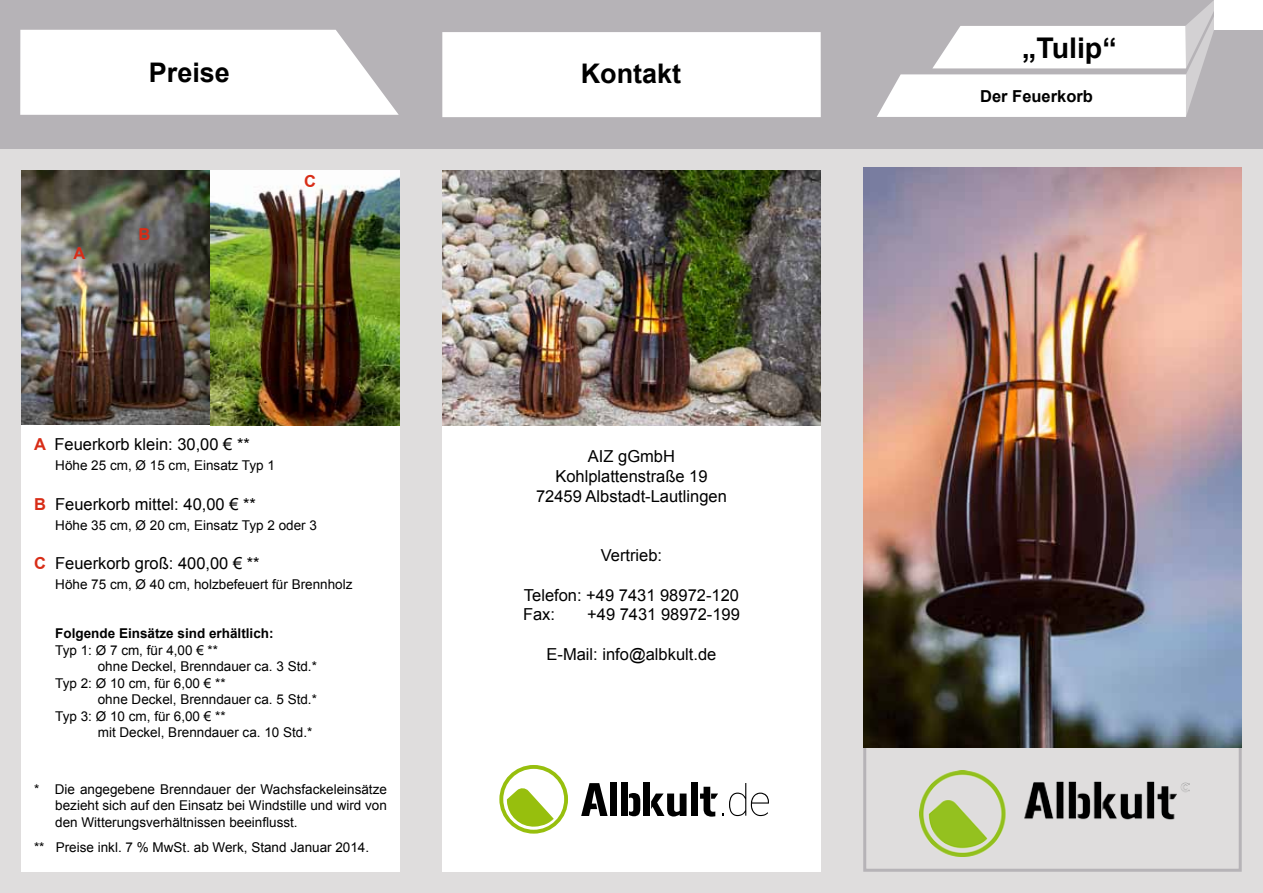
<style>
.page{position:relative;width:1263px;height:893px;background:#fff}
.page>*{position:absolute;margin:0;border:0;box-sizing:border-box;transform-origin:0 0}
.t1{font:700 28.5px "Arial";color:#000}
.t2{font:700 27px "Arial";color:#000}
.t3{font:16.5px/19.8px "Arial";color:#000;text-align:center}
.t4{font:700 16.5px "Arial";color:#000}
.t5{font:700 16.5px "Arial";color:#d82d17}
.t6{font:13.5px/16.5px "Arial";color:#000;text-align:justify}
.t7{font:700 13.5px "Arial";color:#000}
.s1{font-weight:700;color:#d82d17}
</style>
<div class="page">
<div style="left:0;top:148px;width:1263px;height:745px;background:#dfdddd"></div>
<div style="left:0;top:0;width:1263px;height:148px;background:#b6b3b7"></div>
<div style="left:442px;top:32px;width:379px;height:85px;background:#fff"></div>
<svg style="left:20px;top:30px;width:379px;height:85px;background:#f8f8f8"></svg>
<svg style="left:877px;top:0;width:337px;height:117px"></svg>
<div style="left:1214px;top:0;width:49px;height:30px;background:#fff"></div>
<div style="left:863px;top:744px;width:379px;height:128px;background:#dfdddd;border:3px solid #b6b3b7"></div>
<img style="left:920px;top:770px;width:269px;height:86px">
<div style="left:442px;top:424px;width:379px;height:448px;background:#fff"></div>
<img style="left:442px;top:170px;width:379px;height:255px">
<img style="left:21px;top:170px;width:379px;height:256px">
<div style="left:21px;top:426px;width:379px;height:446px;background:#fff"></div>
<img style="left:863px;top:168px;width:379px;height:579px">
<svg style="left:499px;top:765px;width:69px;height:69px"></svg>
<svg style="left:581px;top:783px;width:27px;height:33px"></svg>
<div style="left:610px;top:783px;width:7px;height:33px;background:#000"></div>
<svg style="left:629px;top:793px;width:11px;height:23px"></svg>
<div style="left:621px;top:783px;width:7px;height:33px;background:#000"></div>
<div style="left:643px;top:783px;width:7px;height:33px;background:#000"></div>
<svg style="left:651px;top:793px;width:35px;height:23px"></svg>
<div style="left:691px;top:783px;width:6px;height:33px;background:#000"></div>
<svg style="left:700px;top:787px;width:23px;height:30px"></svg>
<svg style="left:729px;top:783px;width:40px;height:33px"></svg>
<h2 class="t2" style="left:149px;top:55px;width:83px">Preise</h2>
<h2 class="t2" style="left:581px;top:56px;width:102px">Kontakt</h2>
<p class="t5" style="left:73px;top:242px;width:13px">A</p>
<p class="t5" style="left:138px;top:223px;width:13px">B</p>
<p class="t5" style="left:304px;top:171px;width:13px">C</p>
<p class="t3" style="left:34px;top:435px;width:217px"><span class="s1">A</span> Feuerkorb klein: 30,00 € **</p>
<p class="t6" style="left:55px;top:457px;width:221px">Höhe 25 cm, Ø 15 cm, Einsatz Typ 1</p>
<p class="t3" style="left:34px;top:494px;width:223px"><span class="s1">B</span> Feuerkorb mittel: 40,00 € **</p>
<p class="t6" style="left:55px;top:517px;width:263px">Höhe 35 cm, Ø 20 cm, Einsatz Typ 2 oder 3</p>
<p class="t3" style="left:34px;top:554px;width:227px"><span class="s1">C</span> Feuerkorb groß: 400,00 € **</p>
<p class="t6" style="left:55px;top:576px;width:299px">Höhe 75 cm, Ø 40 cm, holzbefeuert für Brennholz</p>
<p class="t7" style="left:55px;top:625px;width:220px">Folgende Einsätze sind erhältlich:</p>
<p class="t6" style="left:55px;top:642px;width:164px">Typ 1: Ø 7 cm, für 4,00 € **</p>
<p class="t6" style="left:98px;top:659px;width:221px">ohne Deckel, Brenndauer ca. 3 Std.*</p>
<p class="t6" style="left:55px;top:675px;width:172px">Typ 2: Ø 10 cm, für 6,00 € **</p>
<p class="t6" style="left:98px;top:692px;width:221px">ohne Deckel, Brenndauer ca. 5 Std.*</p>
<p class="t6" style="left:55px;top:708px;width:172px">Typ 3: Ø 10 cm, für 6,00 € **</p>
<p class="t6" style="left:98px;top:725px;width:216px">mit Deckel, Brenndauer ca. 10 Std.*</p>
<p class="t6" style="left:55px;top:781px;width:333px;text-indent:-21px">* Die angegebene Brenndauer der Wachsfackeleinsätze bezieht sich auf den Einsatz bei Windstille und wird von den Witterungsverhältnissen beeinflusst.</p>
<p class="t6" style="left:34px;top:839px;width:337px">** Preise inkl. 7 % MwSt. ab Werk, Stand Januar 2014.</p>
<p class="t3" style="left:536px;top:446px;width:192px">AIZ gGmbH<br>Kohlplattenstraße 19<br>72459 Albstadt-Lautlingen</p>
<p class="t3" style="left:601px;top:545px;width:63px">Vertrieb:</p>
<p class="t3" style="left:523px;top:585px;width:218px;text-align:left">Telefon: +49 7431 98972-120<br>Fax:</p>
<p class="t3" style="left:587px;top:605px;width:154px">+49 7431 98972-199</p>
<p class="t3" style="left:546px;top:644px;width:171px">E-Mail: info@albkult.de</p>
<h1 class="t1" style="left:1022px;top:29px;width:96px">„Tulip“</h1>
<p class="t4" style="left:980px;top:85px;width:114px">Der Feuerkorb</p>
</div>
